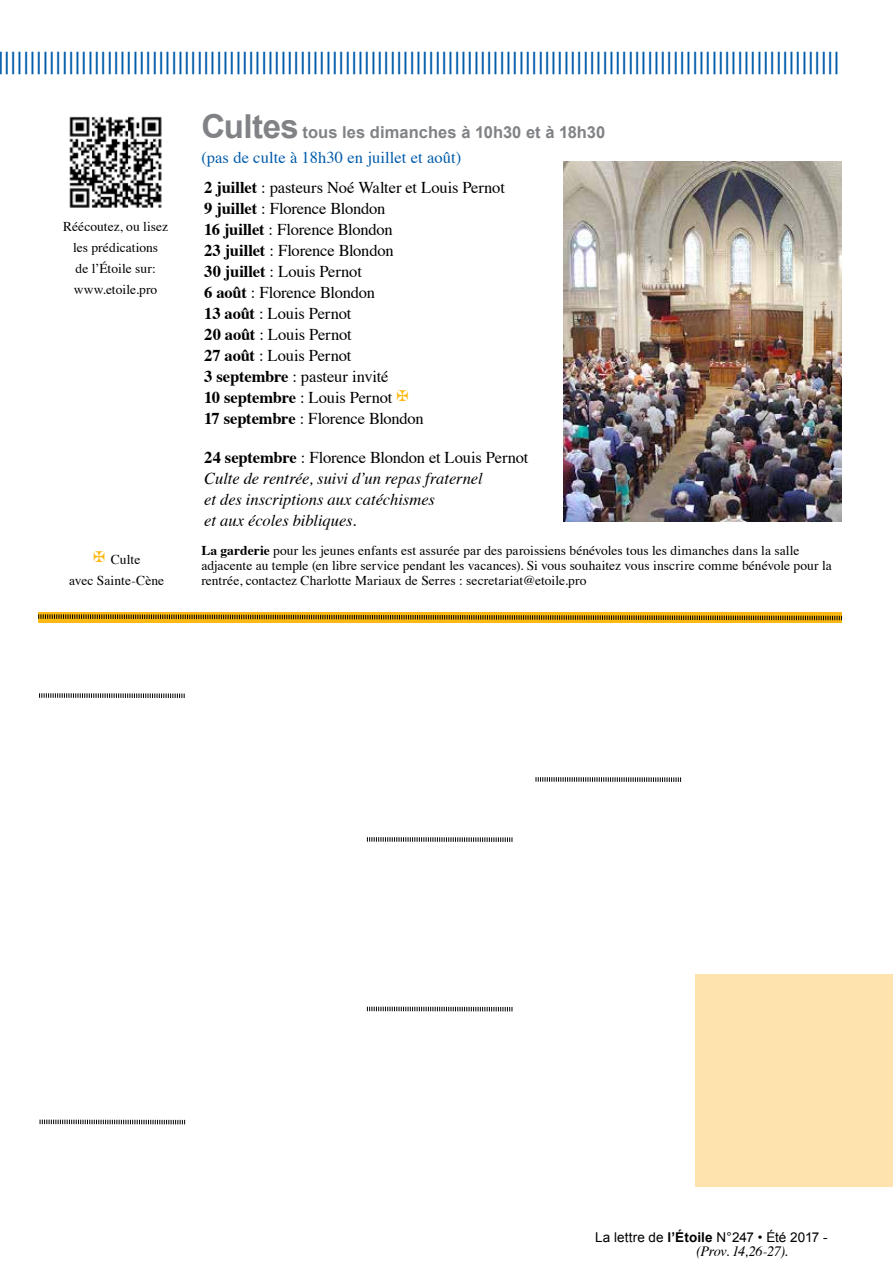
<style>
.page{position:relative;width:893px;height:1263px;background:#fff}
.page>*{position:absolute;margin:0;border:0;box-sizing:border-box;transform-origin:0 0}
.t1{font:24px "Arial";color:#005baa}
.t2{font:16.5px/21px "Times";letter-spacing:-.01em;color:#000}
.t3{font:italic 16.5px/21px "Times";letter-spacing:-.005em;color:#000}
.t4{font:16.5px/29.7px "Times";letter-spacing:.005em;color:#005baa}
.t5{font:700 16.5px "Arial";letter-spacing:.005em;color:#808285}
.t6{font:italic 14.25px "Times";letter-spacing:-.03em;color:#000}
.t7{font:13.5px/21px "Times";letter-spacing:.005em;color:#000;text-align:center}
.t8{font:13.5px "Arial";color:#000}
.s1{color:#fdb913}
.s2{font-size:33px}
.s3{font-weight:700;color:#000}
.s4{color:#000}
.s5{font-weight:700}
.s6{font-weight:700;font-style:normal}
.s7{font-style:normal}
</style>
<div class="page">
<img style="left:69px;top:116px;width:93px;height:92px">
<svg style="left:40px;top:1119px;width:145px;height:5px"></svg>
<svg style="left:367px;top:837px;width:146px;height:5px"></svg>
<svg style="left:367px;top:1007px;width:146px;height:4px"></svg>
<svg style="left:39px;top:693px;width:146px;height:5px"></svg>
<svg style="left:536px;top:777px;width:145px;height:5px"></svg>
<div style="left:696px;top:975px;width:197px;height:212px;background:#ffe3af"></div>
<div style="left:38px;top:612px;width:804px;height:10px;background:#fdb913"></div>
<svg style="left:38px;top:614px;width:804px;height:7px"></svg>
<img style="left:563px;top:162px;width:279px;height:359px">
<h1 class="t1" style="left:-3px;top:44px;width:844px">|||||||||||||||||||||||||||||||||||||||||||||||||||||||||||||||||||||||||||||||||||||||||||||||||||||||||||||||||||||||||||||||||||</h1>
<p class="t7" style="left:63px;top:215px;width:106px">Réécoutez, ou lisez les prédications<br>de l’Étoile sur: www.etoile.pro</p>
<p class="t7" style="left:69px;top:547px;width:96px"><span class="s1">✠</span> Culte<br>avec Sainte-Cène</p>
<p class="t5" style="left:201px;top:121px;width:405px"><span class="s2">Cultes</span> tous les dimanches à 10h30 et à 18h30</p>
<p class="t4" style="left:201px;top:141px;width:305px">(pas de culte à 18h30 en juillet et août)<br><span class="s3">2 juillet</span> <span class="s4">: pasteurs Noé Walter et Louis Pernot</span></p>
<p class="t2" style="left:204px;top:196px;width:221px"><span class="s5">9 juillet</span> : Florence Blondon<br><span class="s5">16 juillet</span> : Florence Blondon<br><span class="s5">23 juillet</span> : Florence Blondon<br><span class="s5">30 juillet</span> : Louis Pernot<br><span class="s5">6 août</span> : Florence Blondon<br><span class="s5">13 août</span> : Louis Pernot<br><span class="s5">20 août</span> : Louis Pernot<br><span class="s5">27 août</span> : Louis Pernot<br><span class="s5">3 septembre</span> : pasteur invité<br><span class="s5">10 septembre</span> : Louis Pernot <span class="s1">✠<br></span><span class="s5">17 septembre</span> : Florence Blondon</p>
<p class="t3" style="left:204px;top:446px;width:326px"><span class="s6">24 septembre</span> <span class="s7">: Florence Blondon et Louis Pernot </span>Culte de rentrée, suivi d’un repas fraternel<br>et des inscriptions aux catéchismes<br>et aux écoles bibliques.</p>
<p class="t7" style="left:201px;top:542px;width:632px;line-height:15px;text-align:left"><span class="s5">La garderie</span> pour les jeunes enfants est assurée par des paroissiens bénévoles tous les dimanches dans la salle adjacente au temple (en libre service pendant les vacances). Si vous souhaitez vous inscrire comme bénévole pour la rentrée, contactez Charlotte Mariaux de Serres : secretariat@etoile.pro</p>
<p class="t8" style="left:595px;top:1228px;width:234px">La lettre de <span class="s5">l’Étoile</span> N°247 • été 2017 -</p>
<p class="t6" style="left:696px;top:1239px;width:93px">(Prov. 14,26-27).</p>
</div>
